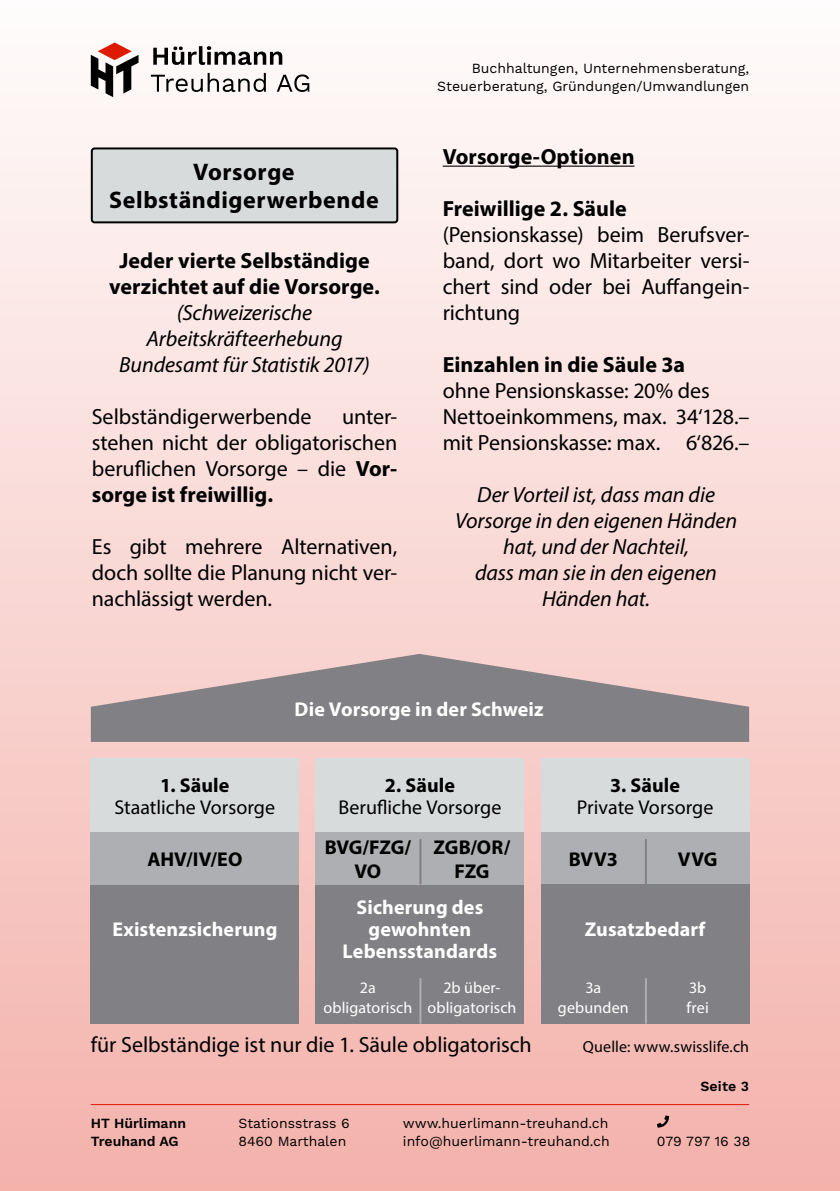
<style>
.page{position:relative;width:840px;height:1191px;background:#fff}
.page>*{position:absolute;margin:0;border:0;box-sizing:border-box;transform-origin:0 0}
.t1{font:700 24px/28px "Myriad Pro";letter-spacing:.025em;color:#000;text-align:center}
.t2{font:22px/26px "Myriad Pro";letter-spacing:-.005em;color:#000;text-align:justify}
.t3{font:italic 22px/26px "Myriad Pro";letter-spacing:-.005em;color:#000;text-align:center}
.t4{font:700 22px/26px "Myriad Pro";color:#000;text-align:center}
.t5{font:700 20px/22px "Myriad Pro";letter-spacing:.005em;color:#fff;text-align:center}
.t6{font:700 20px/24px "Myriad Pro";letter-spacing:.005em;color:#000;text-align:center}
.t7{font:20px "Myriad Pro";color:#000}
.t8{font:16px/20px "Myriad Pro";letter-spacing:.01em;color:#fff;text-align:center}
.t9{font:16px "Myriad Pro";letter-spacing:.01em;color:#000}
.t10{font:14px/18px "Work Sans";color:#000}
.t11{font:600 14px/18px "Work Sans";color:#000}
.s1{font-weight:700}
</style>
<div class="page">
<div style="left:0;top:0;width:839px;height:1191px;background:linear-gradient(to bottom,#fefcfc,#f3b1ab)"></div>
<hr style="left:91px;top:1104px;width:657px;height:1px;background:#df1a04">
<svg style="left:91px;top:42px;width:47px;height:55px"></svg>
<svg style="left:153px;top:46px;width:129px;height:19px"></svg>
<svg style="left:151px;top:73px;width:115px;height:19px"></svg>
<svg style="left:276px;top:74px;width:33px;height:18px"></svg>
<svg style="left:656px;top:1115px;width:12px;height:12px"></svg>
<hr style="left:442px;top:166px;width:192px;height:1px;background:#000">
<div style="left:92px;top:148px;width:305px;height:74px;background:#d8dbdc;border-radius:3px"></div>
<div style="left:91px;top:147px;width:307px;height:76px;border:2px solid #000;border-radius:3px"></div>
<div style="left:91px;top:884px;width:208px;height:88px;background:#818084"></div>
<div style="left:91px;top:759px;width:208px;height:73px;background:#d8dbdc"></div>
<div style="left:91px;top:832px;width:208px;height:52px;background:#aeafb2"></div>
<div style="left:91px;top:971px;width:208px;height:52px;background:#818084"></div>
<div style="left:316px;top:884px;width:207px;height:88px;background:#818084"></div>
<div style="left:316px;top:759px;width:207px;height:73px;background:#d8dbdc"></div>
<div style="left:316px;top:832px;width:104px;height:52px;background:#aeafb2"></div>
<div style="left:316px;top:971px;width:104px;height:52px;background:#818084"></div>
<div style="left:540px;top:832px;width:105px;height:52px;background:#aeafb2"></div>
<div style="left:540px;top:971px;width:105px;height:52px;background:#818084"></div>
<div style="left:420px;top:832px;width:103px;height:52px;background:#aeafb2"></div>
<div style="left:420px;top:971px;width:103px;height:52px;background:#818084"></div>
<div style="left:645px;top:832px;width:104px;height:52px;background:#aeafb2"></div>
<div style="left:645px;top:971px;width:104px;height:52px;background:#818084"></div>
<div style="left:540px;top:884px;width:208px;height:88px;background:#818084"></div>
<div style="left:540px;top:759px;width:208px;height:73px;background:#d8dbdc"></div>
<hr style="left:419px;top:839px;width:2px;height:45px;background:#818084">
<hr style="left:419px;top:978px;width:2px;height:45px;background:#aeafb2">
<hr style="left:644px;top:839px;width:2px;height:45px;background:#818084">
<hr style="left:644px;top:978px;width:2px;height:45px;background:#aeafb2">
<svg style="left:91px;top:654px;width:657px;height:88px;background:#a4989a"></svg>
<p class="t1" style="left:109px;top:157px;width:271px">Vorsorge<br>Selbständigerwerbende</p>
<p class="t4" style="left:109px;top:247px;width:272px">Jeder vierte Selbständige verzichtet auf die Vorsorge.</p>
<p class="t3" style="left:119px;top:299px;width:252px">(Schweizerische<br>Arbeitskräfteerhebung<br>Bundesamt für Statistik 2017)</p>
<p class="t2" style="left:92px;top:403px;width:221px">Selbständigerwerbende</p>
<p class="t2" style="left:92px;top:403px;width:307px;text-indent:250px">unter&shy;stehen nicht der obligatorischen beruflichen Vorsorge – die <span class="s1">Vor&shy;sorge ist freiwillig.</span></p>
<p class="t2" style="left:92px;top:533px;width:307px">Es gibt mehrere Alternativen, doch sollte die Planung nicht ver&shy;nachlässigt werden.</p>
<p class="t10" style="left:437px;top:60px;width:313px;text-align:right">Buchhaltungen, Unternehmensberatung,<br>Steuerberatung, Gründungen/Umwandlungen</p>
<p class="t4" style="left:442px;top:143px;width:193px">Vorsorge-Optionen</p>
<p class="t4" style="left:442px;top:195px;width:185px">Freiwillige 2. Säule</p>
<p class="t2" style="left:442px;top:221px;width:308px">(Pensionskasse) beim Berufsver&shy;band, dort wo Mitarbeiter versi&shy;chert sind oder bei Auffangein&shy;richtung</p>
<p class="t4" style="left:442px;top:351px;width:244px">Einzahlen in die Säule 3a</p>
<p class="t2" style="left:442px;top:377px;width:308px;text-align:left">ohne Pensionskasse: 20% des<br>Nettoeinkommens, max. 34‘128.– mit Pensionskasse: max. 6‘826.–</p>
<p class="t3" style="left:455px;top:481px;width:283px">Der Vorteil ist, dass man die<br>Vorsorge in den eigenen Händen hat, und der Nachteil,<br>dass man sie in den eigenen<br>Händen hat.</p>
<p class="t5" style="left:294px;top:698px;width:250px">Die Vorsorge in der Schweiz</p>
<p class="t6" style="left:160px;top:772px;width:71px">1. Säule</p>
<p class="t7" style="left:114px;top:795px;width:162px">Staatliche Vorsorge</p>
<p class="t6" style="left:147px;top:846px;width:96px">AHV/IV/EO</p>
<p class="t5" style="left:112px;top:917px;width:166px">Existenzsicherung</p>
<p class="t6" style="left:384px;top:772px;width:72px">2. Säule</p>
<p class="t7" style="left:338px;top:795px;width:164px">Berufliche Vorsorge</p>
<p class="t6" style="left:324px;top:834px;width:88px">BVG/FZG/<br>VO</p>
<p class="t6" style="left:433px;top:834px;width:78px">ZGB/OR/<br>FZG</p>
<p class="t5" style="left:342px;top:895px;width:156px">Sicherung des gewohnten<br>Lebensstandards</p>
<p class="t8" style="left:323px;top:977px;width:90px">2a obligatorisch</p>
<p class="t8" style="left:427px;top:977px;width:90px">2b über&shy;obligatorisch</p>
<p class="t6" style="left:609px;top:772px;width:71px">3. Säule</p>
<p class="t7" style="left:576px;top:795px;width:138px">Private Vorsorge</p>
<p class="t6" style="left:568px;top:846px;width:51px">BVV3</p>
<p class="t6" style="left:677px;top:846px;width:41px">VVG</p>
<p class="t5" style="left:584px;top:917px;width:122px">Zusatzbedarf</p>
<p class="t8" style="left:557px;top:977px;width:72px">3a gebunden</p>
<p class="t8" style="left:686px;top:977px;width:24px;text-align:left">3b frei</p>
<p class="t2" style="left:91px;top:1031px;width:442px">für Selbständige ist nur die 1. Säule obligatorisch</p>
<p class="t9" style="left:582px;top:1036px;width:168px">Quelle: www.swisslife.ch</p>
<p class="t11" style="left:91px;top:1114px;width:97px">HT Hürlimann<br>Treuhand AG</p>
<p class="t10" style="left:238px;top:1114px;width:113px">Stationsstrass 6<br>8460 Marthalen</p>
<p class="t10" style="left:403px;top:1114px;width:208px">www.huerlimann-treuhand.ch info@huerlimann-treuhand.ch</p>
<p class="t11" style="left:700px;top:1077px;width:50px">Seite 3</p>
<p class="t10" style="left:656px;top:1132px;width:95px">079 797 16 38</p>
</div>
